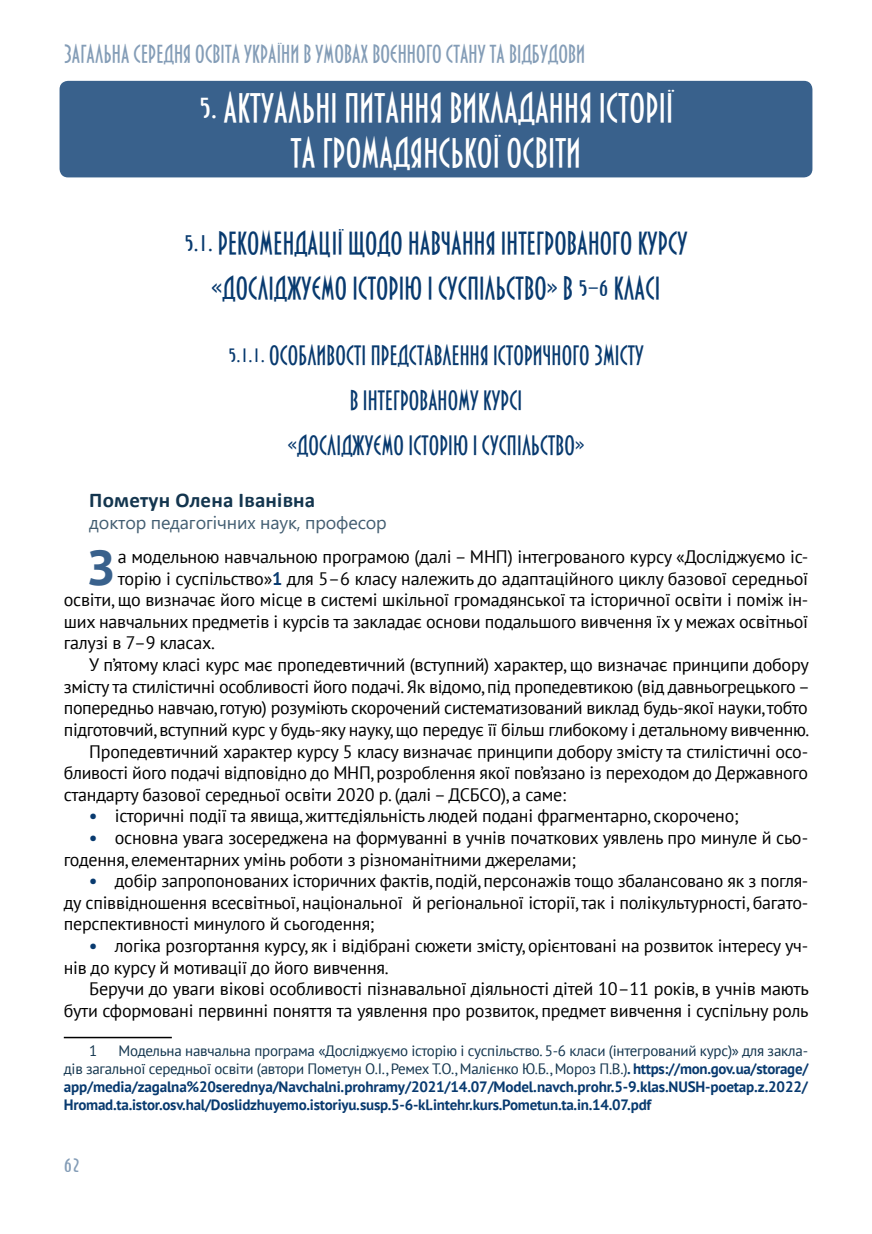
<style>
.page{position:relative;width:872px;height:1234px;background:#fff}
.page>*{position:absolute;margin:0;border:0;box-sizing:border-box;transform-origin:0 0}
.t1{font:700 48.9px "PT Sans";color:#39618c}
.t2{font:27px/45px "Bankir Retro";letter-spacing:.01em;color:#fff;text-align:center}
.t3{font:21px/45px "Bankir Retro";letter-spacing:.01em;color:#083a6f;text-align:center}
.t4{font:700 21px "Calibri";letter-spacing:.01em;color:#13354e}
.t5{font:18px/21.6px "PT Sans";letter-spacing:-.015em;color:#000}
.t6{font:18px "Bankir Retro";letter-spacing:.01em;color:#083a6f}
.t7{font:18px "Segoe UI";letter-spacing:-.01em;color:#425d71}
.t8{font:18px "Bankir Retro";color:#849db7}
.t9{font:16.5px "Bankir Retro";letter-spacing:.01em;color:#849db7}
.t10{font:700 15px/18px "PT Sans";letter-spacing:-.015em;color:#083a6f;text-align:justify}
.t11{font:15px "PT Sans";color:#13354e}
.s1{font-weight:700;color:#083a6f}
.s2{font-weight:400;color:#13354e}
</style>
<div class="page">
<div style="left:60px;top:81px;width:752px;height:96px;background:#39618c;border-radius:9px"></div>
<hr style="left:64px;top:1036px;width:108px;height:2px;background:#000">
<p class="t9" style="left:64px;top:40px;width:523px">ЗАГАЛЬНА СЕРЕДНЯ ОСВІТА УКРАЇНИ В УМОВАХ ВОЄННОГО СТАНУ ТА ВІДБУДОВИ</p>
<h2 class="t2" style="left:199px;top:84px;width:476px">5. АКТУАЛЬНІ ПИТАННЯ ВИКЛАДАННЯ ІСТОРІЇ<br>ТА ГРОМАДЯНСЬКОЇ ОСВІТИ</h2>
<p class="t3" style="left:184px;top:219px;width:505px">5.1. РЕКОМЕНДАЦІЇ ЩОДО НАВЧАННЯ ІНТЕГРОВАНОГО КУРСУ «ДОСЛІДЖУЄМО ІСТОРІЮ І СУСПІЛЬСТВО» В 5–6 КЛАСІ</p>
<p class="t6" style="left:228px;top:340px;width:417px">5.1.1. ОСОБЛИВОСТІ ПРЕДСТАВЛЕННЯ ІСТОРИЧНОГО ЗМІСТУ</p>
<p class="t6" style="left:350px;top:385px;width:174px">В ІНТЕГРОВАНОМУ КУРСІ</p>
<p class="t6" style="left:288px;top:430px;width:298px">«ДОСЛІДЖУЄМО ІСТОРІЮ І СУСПІЛЬСТВО»</p>
<p class="t4" style="left:89px;top:485px;width:227px">Пометун Олена Іванівна</p>
<p class="t7" style="left:89px;top:505px;width:299px">доктор педагогічних наук, професор</p>
<h1 class="t1" style="left:88px;top:534px;width:27px">З</h1>
<p class="t5" style="left:118px;top:545px;width:692px">а модельною навчальною програмою (далі – МНП) інтегрованого курсу «Досліджуємо іс-</p>
<p class="t5" style="left:118px;top:567px;width:692px">торію і суспільство»<span class="s1">1</span> для 5–6 класу належить до адаптаційного циклу базової середньої</p>
<p class="t5" style="left:64px;top:588px;width:746px">освіти, що визначає його місце в системі шкільної громадянської та історичної освіти і поміж ін-</p>
<p class="t5" style="left:64px;top:610px;width:746px">ших навчальних предметів і курсів та закладає основи подальшого вивчення їх у межах освітньої</p>
<p class="t5" style="left:64px;top:631px;width:153px">галузі в 7–9 класах.</p>
<p class="t5" style="left:89px;top:653px;width:721px">У п’ятому класі курс має пропедевтичний (вступний) характер, що визначає принципи добору</p>
<p class="t5" style="left:64px;top:675px;width:748px">змісту та стилістичні особливості його подачі. Як відомо, під пропедевтикою (від давньогрецького –</p>
<p class="t5" style="left:64px;top:696px;width:745px">попередньо навчаю, готую) розуміють скорочений систематизований виклад будь-якої науки, тобто</p>
<p class="t5" style="left:64px;top:718px;width:747px">підготовчий, вступний курс у будь-яку науку, що передує її більш глибокому і детальному вивченню.</p>
<p class="t5" style="left:89px;top:739px;width:720px">Пропедевтичний характер курсу 5 класу визначає принципи добору змісту та стилістичні осо-</p>
<p class="t5" style="left:64px;top:761px;width:745px">бливості його подачі відповідно до МНП, розроблення якої пов’язано із переходом до Державного</p>
<p class="t5" style="left:64px;top:783px;width:504px">стандарту базової середньої освіти 2020 р. (далі – ДСБСО), а саме:</p>
<p class="t5" style="left:89px;top:804px;width:651px"><span class="s1">•</span> історичні події та явища, життєдіяльність людей подані фрагментарно, скорочено;</p>
<p class="t5" style="left:64px;top:826px;width:746px;text-indent:26px"><span class="s1">•</span> основна увага зосереджена на формуванні в учнів початкових уявлень про минуле й сьо&shy;годення, елементарних умінь роботи з різноманітними джерелами;</p>
<p class="t5" style="left:64px;top:869px;width:746px;text-align:justify;text-indent:26px"><span class="s1">•</span> добір запропонованих історичних фактів, подій, персонажів тощо збалансовано як з погля&shy;ду співвідношення всесвітньої, національної й регіональної історії, так і полікультурності, багато&shy;перспективності минулого й сьогодення;</p>
<p class="t5" style="left:64px;top:934px;width:746px;text-indent:26px"><span class="s1">•</span> логіка розгортання курсу, як і відібрані сюжети змісту, орієнтовані на розвиток інтересу уч&shy;нів до курсу й мотивації до його вивчення.</p>
<p class="t5" style="left:64px;top:977px;width:746px;text-align:right">Беручи до уваги вікові особливості пізнавальної діяльності дітей 10–11 років, в учнів мають бути сформовані первинні поняття та уявлення про розвиток, предмет вивчення і суспільну роль</p>
<p class="t11" style="left:89px;top:1040px;width:10px">1</p>
<p class="t10" style="left:64px;top:1040px;width:746px;text-indent:55px"><span class="s2">Модельна навчальна програма «Досліджуємо історію і суспільство. 5-6 класи (інтегрований курс)» для закла&shy;дів загальної середньої освіти (автори Пометун О.І., Ремех Т.О., Малієнко Ю.Б., Мороз П.В.)</span>. https://mon.gov.ua/storage/ app/media/zagalna%20serednya/Navchalni.prohramy/2021/14.07/Model.navch.prohr.5-9.klas.NUSH-poetap.z.2022/ Hromad.ta.istor.osv.hal/Doslidzhuyemo.istoriyu.susp.5-6-kl.intehr.kurs.Pometun.ta.in.14.07.pdf</p>
<p class="t8" style="left:64px;top:1149px;width:18px">62</p>
</div>
